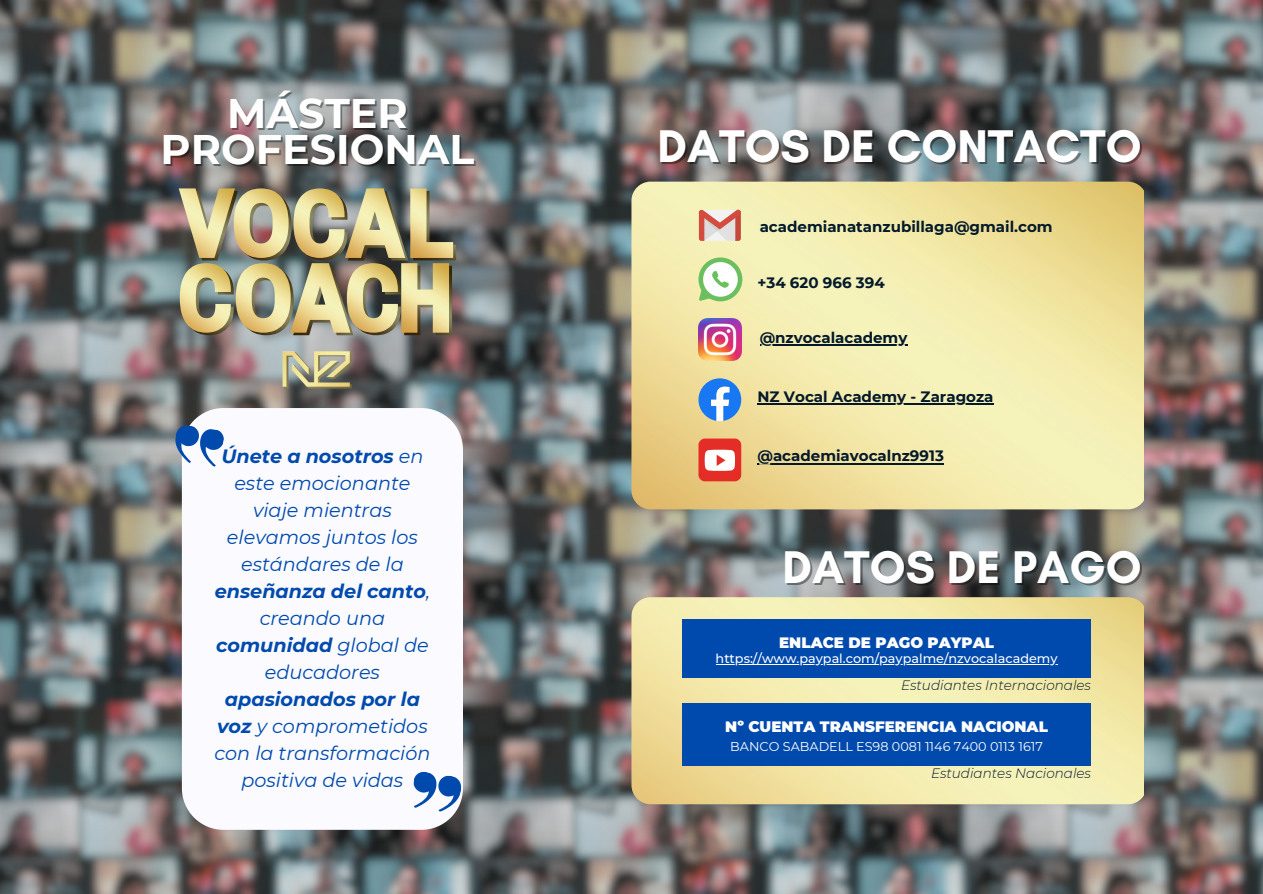
<style>
.page{position:relative;width:1263px;height:894px;background:#fff}
.page>*{position:absolute;margin:0;border:0;box-sizing:border-box;transform-origin:0 0}
.t1{font:700 46.65px "Glacial Indifference";color:#fff}
.t2{font:700 41.25px/36.2px "Montserrat";color:#fff;text-align:center}
.t3{font:italic 19.2px/27px "Montserrat";color:#004aad;text-align:center}
.t4{font:700 15px "Montserrat";color:#041a2b}
.t5{font:900 15px "Montserrat";color:#fff}
.t6{font:italic 300 13.5px "Montserrat";color:#041a2b}
.t7{font:500 12.75px "Montserrat";color:#fff}
.t8{font:12.75px "Montserrat";color:#fff}
.s1{font-weight:700}
</style>
<div class="page">
<img style="left:0;top:0;width:1263px;height:893px">
<img style="left:296px;top:191px;width:112px;height:69px">
<img style="left:182px;top:191px;width:110px;height:69px">
<img style="left:239px;top:332px;width:111px;height:3px">
<img style="left:183px;top:265px;width:51px;height:70px">
<img style="left:350px;top:265px;width:51px;height:70px">
<img style="left:404px;top:265px;width:48px;height:70px">
<img style="left:413px;top:191px;width:43px;height:69px">
<img style="left:293px;top:188px;width:112px;height:70px">
<img style="left:179px;top:188px;width:110px;height:70px">
<img style="left:236px;top:263px;width:111px;height:69px">
<img style="left:180px;top:263px;width:51px;height:69px">
<img style="left:347px;top:263px;width:51px;height:69px">
<img style="left:401px;top:263px;width:48px;height:69px">
<img style="left:410px;top:188px;width:43px;height:70px">
<img style="left:277px;top:348px;width:80px;height:47px">
<img style="left:276px;top:347px;width:80px;height:47px">
<img style="left:631px;top:181px;width:513px;height:328px">
<img style="left:631px;top:597px;width:513px;height:207px">
<div style="left:682px;top:703px;width:409px;height:62px;background:#004aad"></div>
<div style="left:682px;top:618px;width:409px;height:59px;background:#004aad"></div>
<hr style="left:716px;top:663px;width:342px;height:1px;background:#fff">
<img style="left:698px;top:318px;width:43px;height:43px">
<div style="left:698px;top:438px;width:43px;height:43px;background:#e52d27;border-radius:6px"></div>
<svg style="left:705px;top:449px;width:30px;height:21px"></svg>
<svg style="left:698px;top:378px;width:43px;height:43px"></svg>
<svg style="left:699px;top:209px;width:42px;height:32px"></svg>
<svg style="left:698px;top:257px;width:44px;height:44px"></svg>
<hr style="left:760px;top:344px;width:147px;height:2px;background:#041a2b">
<hr style="left:757px;top:403px;width:236px;height:2px;background:#041a2b">
<hr style="left:757px;top:463px;width:187px;height:1px;background:#041a2b">
<svg style="left:182px;top:408px;width:281px;height:421px"></svg>
<svg style="left:409px;top:770px;width:54px;height:44px"></svg>
<svg style="left:172px;top:424px;width:53px;height:43px"></svg>
<p class="t2" style="left:161px;top:95px;width:315px">MÁSTER<br>PROFESIONAL</p>
<p class="t3" style="left:214px;top:442px;width:217px"><span class="s1">Únete a nosotros</span> en este emocionante viaje mientras elevamos juntos los estándares de la <span class="s1">enseñanza del canto</span>, creando una <span class="s1">comunidad</span> global de educadores <span class="s1">apasionados por la voz</span> y comprometidos con la transformación positiva de vidas</p>
<p class="t1" style="left:657px;top:117px;width:486px">DATOS DE CONTACTO</p>
<p class="t4" style="left:760px;top:217px;width:295px">academianatanzubillaga@gmail.com</p>
<p class="t4" style="left:757px;top:273px;width:129px">+34 620 966 394</p>
<p class="t4" style="left:760px;top:328px;width:149px">@nzvocalacademy</p>
<p class="t4" style="left:757px;top:387px;width:238px">NZ Vocal Academy - Zaragoza</p>
<p class="t4" style="left:757px;top:447px;width:188px">@academiavocalnz9913</p>
<p class="t1" style="left:783px;top:538px;width:361px">DATOS DE PAGO</p>
<p class="t5" style="left:779px;top:632px;width:216px">ENLACE DE PAGO PAYPAL</p>
<p class="t6" style="left:901px;top:676px;width:192px">Estudiantes Internacionales</p>
<p class="t7" style="left:716px;top:650px;width:343px">https://www.paypal.com/paypalme/nzvocalacademy</p>
<p class="t5" style="left:725px;top:717px;width:324px">Nº CUENTA TRANSFERENCIA NACIONAL</p>
<p class="t8" style="left:730px;top:739px;width:314px">BANCO SABADELL ES98 0081 1146 7400 0113 1617</p>
<p class="t6" style="left:931px;top:765px;width:162px">Estudiantes Nacionales</p>
</div>
